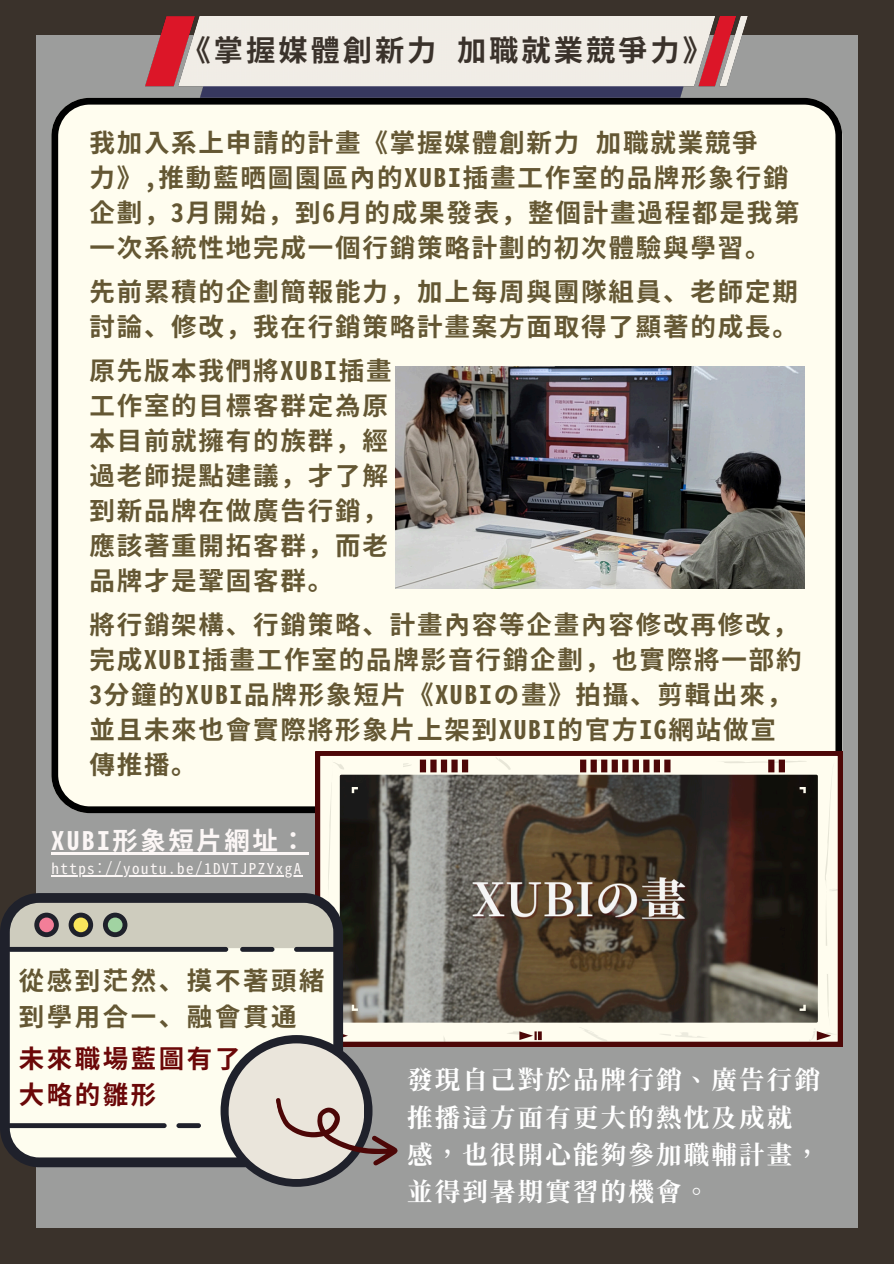
<style>
.page{position:relative;width:894px;height:1264px;background:#fff}
.page>*{position:absolute;margin:0;border:0;box-sizing:border-box;transform-origin:0 0}
.t1{font:29.25px "Gen Ei Gothic M B";letter-spacing:.1em;color:#3a322b}
.t2{font:25.5px/34.8px "Gen Ei Gothic M B";letter-spacing:.07em;color:#645733}
.t3{font:25.5px/37.2px "Gen Yo Min TW B";letter-spacing:.085em;color:#fff}
.t4{font:25.5px "Gen Ei Gothic M B";letter-spacing:.1em;color:#fcf7f6}
.t5{font:25.35px/36.3px "Gen Ei Gothic M B";letter-spacing:.1em;color:#645733}
.t6{font:25.35px/36.3px "Gen Ei Gothic M B";letter-spacing:.1em;color:#6b0808}
.t7{font:15px "Gen Ei Gothic M R";letter-spacing:.1em;color:#fcf7f6}
</style>
<div class="page">
<div style="left:0;top:0;width:893px;height:1263px;background:#3a322b"></div>
<div style="left:36px;top:35px;width:821px;height:1192px;background:#9c9d9c"></div>
<img style="left:145px;top:16px;width:602px;height:82px">
<div style="left:51px;top:98px;width:790px;height:654px;background:#fffdef"></div>
<svg style="left:315px;top:751px;width:527px;height:295px;background:#71655b"></svg>
<img style="left:396px;top:366px;width:408px;height:223px">
<svg style="left:51px;top:752px;width:322px;height:199px"></svg>
<svg style="left:0;top:893px;width:372px;height:293px;background:#c4c3b9"></svg>
<svg style="left:176px;top:1031px;width:224px;height:149px"></svg>
<hr style="left:51px;top:852px;width:257px;height:2px;background:#fcf7f6">
<hr style="left:51px;top:875px;width:252px;height:1px;background:#fcf7f6">
<h2 class="t1" style="left:181px;top:32px;width:531px">《掌握媒體創新力 加職就業競爭力》</h2>
<p class="t2" style="left:89px;top:127px;width:711px">我加入系上申請的計畫《掌握媒體創新力 加職就業競爭<br>力》,推動藍晒圖園區內的XUBI插畫工作室的品牌形象行銷企劃，3月開始，到6月的成果發表，整個計畫過程都是我第一次系統性地完成一個行銷策略計劃的初次體驗與學習。</p>
<h2 class="t2" style="left:89px;top:276px;width:709px">先前累積的企劃簡報能力，加上每周與團隊組員、老師定期討論、修改，我在行銷策略計畫案方面取得了顯著的成長。</h2>
<h2 class="t2" style="left:89px;top:355px;width:304px">原先版本我們將XUBI插畫工作室的目標客群定為原本目前就擁有的族群，經過老師提點建議，才了解到新品牌在做廣告行銷，應該著重開拓客群，而老品牌才是鞏固客群。</h2>
<p class="t2" style="left:89px;top:608px;width:713px">將行銷架構、行銷策略、計畫內容等企畫內容修改再修改，完成XUBI插畫工作室的品牌影音行銷企劃，也實際將一部約<br>3分鐘的XUBI品牌形象短片《XUBIの畫》拍攝、剪輯出來，並且未來也會實際將形象片上架到XUBI的官方IG網站做宣傳推播。</p>
<h3 class="t4" style="left:51px;top:824px;width:256px">XUBI形象短片網址：</h3>
<p class="t7" style="left:51px;top:859px;width:251px">https://youtu.be/1DVTJPZYxgA</p>
<h2 class="t5" style="left:19px;top:963px;width:307px">從感到茫然、摸不著頭緒到學用合一、融會貫通</h2>
<h3 class="t6" style="left:19px;top:1041px;width:223px">未來職場藍圖有了大略的雛形</h3>
<p class="t3" style="left:407px;top:1061px;width:414px">發現自己對於品牌行銷、廣告行銷推播這方面有更大的熱忱及成就感，也很開心能夠參加職輔計畫，並得到暑期實習的機會。</p>
</div>
